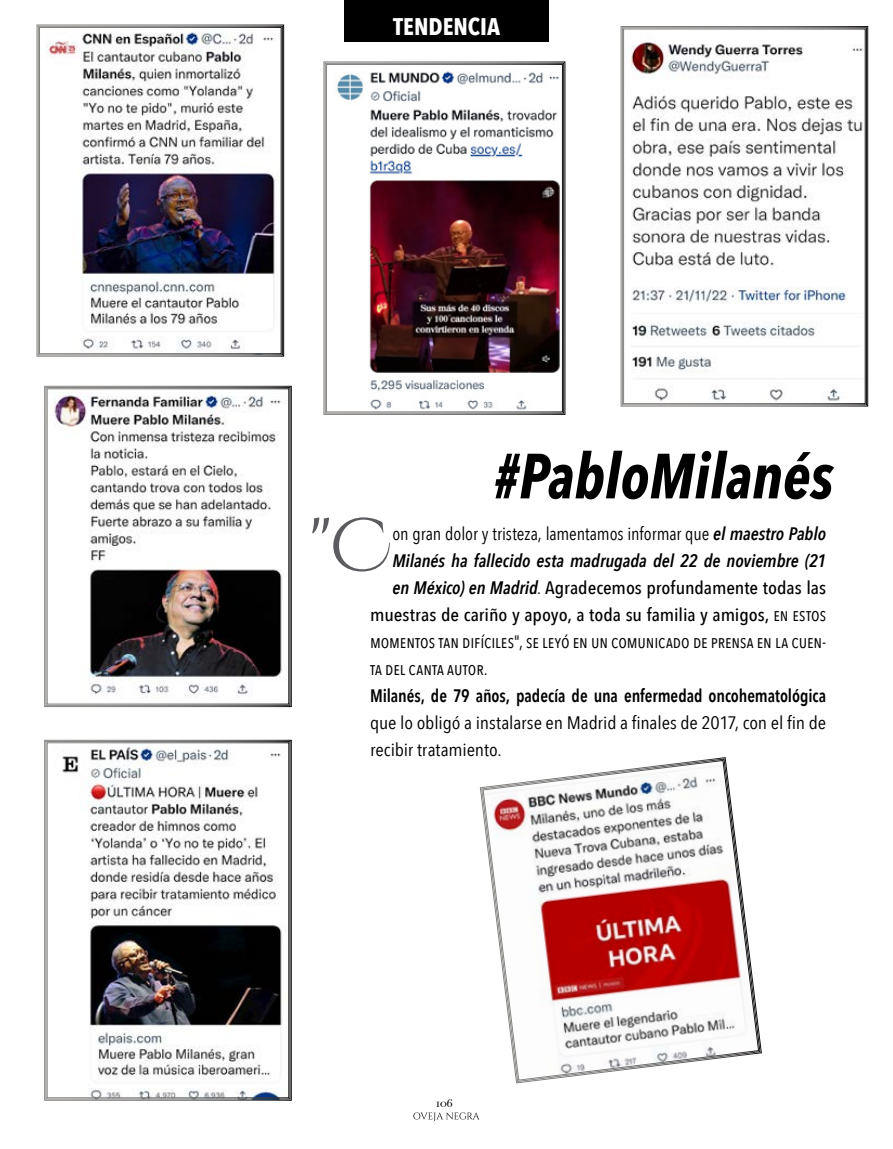
<style>
.page{position:relative;width:893px;height:1149px;background:#fff}
.page>*{position:absolute;margin:0;border:0;box-sizing:border-box;transform-origin:0 0}
.t1{font:74.25px "Cinzel Decorative";color:#5c5b5f}
.t2{font:italic 700 63px "Avenir Next Condensed";color:#000;scale:.93 1}
.t3{font:700 24px "Avenir Next Condensed";color:#fff}
.t4{font:18px "Avenir Next Condensed";letter-spacing:-.005em;color:#000}
.t5{font:500 18px "Avenir Next Condensed";letter-spacing:-.005em;color:#000;scale:1.1 1}
.t6{font:18px/27px "Avenir Next Condensed";letter-spacing:-.005em;color:#000;scale:1.1 1}
.t7{font:600 18px "Avenir Next Condensed";letter-spacing:-.005em;color:#000;scale:.95 1}
.t8{font:italic 600 18px "Avenir Next Condensed";letter-spacing:-.005em;color:#000}
.t9{font:18px "Avenir Next Condensed";letter-spacing:.02em;color:#000}
.t10{font:12px "Bodoni Svty Two SCITCTT";color:#000}
.s1{font-weight:600;font-style:italic}
.s2{font-weight:400}
</style>
<div class="page">
<svg style="left:413px;top:1112px;width:67px;height:8px"></svg>
<div style="left:344px;top:0;width:205px;height:41px;background:#000"></div>
<svg style="left:621px;top:26px;width:247px;height:380px"></svg>
<div style="left:623px;top:29px;width:242px;height:375px;border:1px solid #fff"></div>
<svg style="left:44px;top:739px;width:248px;height:361px"></svg>
<div style="left:47px;top:742px;width:242px;height:355px;border:1px solid #fff"></div>
<svg style="left:44px;top:385px;width:248px;height:322px"></svg>
<div style="left:47px;top:388px;width:242px;height:316px;border:1px solid #fff"></div>
<svg style="left:37px;top:24px;width:247px;height:332px"></svg>
<div style="left:39px;top:27px;width:242px;height:327px;border:1px solid #fff"></div>
<img style="left:323px;top:61px;width:242px;height:354px">
<div style="left:326px;top:64px;width:237px;height:348px;border:1px solid #fff"></div>
<svg style="left:483px;top:759px;width:276px;height:321px"></svg>
<h3 class="t3" style="left:393px;top:12px;width:108px">TENDENCIA</h3>
<h2 class="t2" style="left:494px;top:437px;width:367px">#PabloMilanés</h2>
<p class="t4" style="left:392px;top:518px;width:435px">on gran dolor y tristeza, lamentamos informar que <span class="s1">el maestro Pablo</span></p>
<p class="t8" style="left:392px;top:550px;width:435px">Milanés ha fallecido esta madrugada del 22 de noviembre (21</p>
<p class="t5" style="left:392px;top:577px;width:396px"><span class="s1">en México) en Madrid</span><span class="s2">.</span> Agradecemos profundamente todas las</p>
<p class="t5" style="left:370px;top:604px;width:416px">muestras de cariño y apoyo, a toda su familia y amigos, <span class="s2">en estos</span></p>
<p class="t4" style="left:370px;top:626px;width:458px">momentos tan difíciles", se leyó en un comunicado de prensa en la cuen-</p>
<p class="t9" style="left:370px;top:653px;width:119px">ta del canta autor.</p>
<p class="t7" style="left:370px;top:680px;width:482px">Milanés, de 79 años, padecía de una enfermedad oncohematológica</p>
<p class="t6" style="left:370px;top:708px;width:416px">que lo obligó a instalarse en Madrid a finales de 2017, con el fin de recibir tratamiento.</p>
<h1 class="t1" style="left:306px;top:499px;width:91px">"C</h1>
<p class="t10" style="left:436px;top:1094px;width:18px">106</p>
</div>
